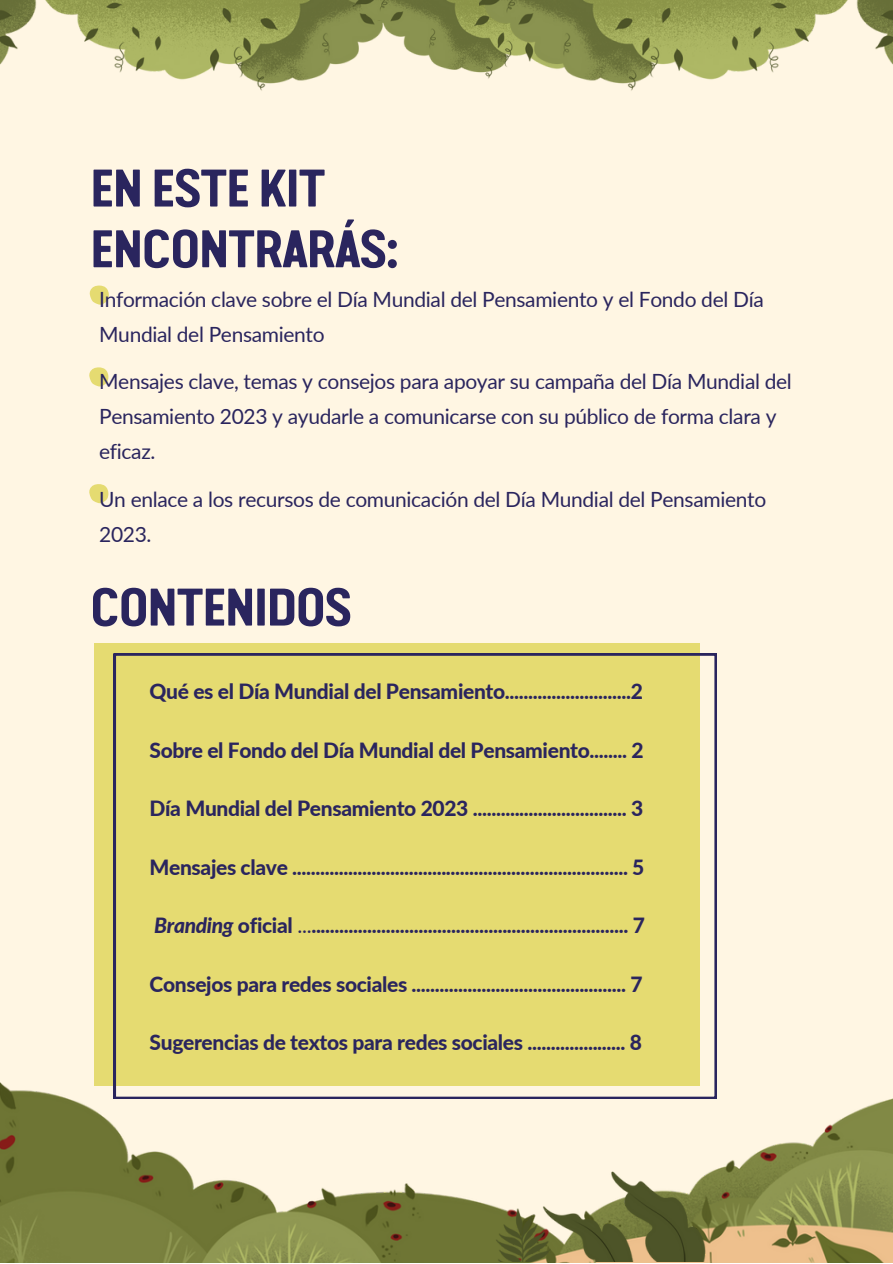
<style>
.page{position:relative;width:893px;height:1264px;background:#fff}
.page>*{position:absolute;margin:0;border:0;box-sizing:border-box;transform-origin:0 0}
.t1{font:700 53.1px/60.8px "Van Condensed W01";letter-spacing:-.06em;color:#2a255e}
.t2{font:800 21px "Lato";letter-spacing:-.015em;color:#2a255e}
.t3{font:21px/35px "Lato";letter-spacing:-.015em;color:#2a255e}
.s1{font-style:italic}
.s2{font-weight:400}
</style>
<div class="page">
<div style="left:0;top:0;width:892px;height:1262px;background:#fff6e3"></div>
<img style="left:0;top:0;width:329px;height:91px">
<img style="left:329px;top:0;width:150px;height:73px">
<img style="left:479px;top:0;width:413px;height:91px">
<img style="left:0;top:1074px;width:892px;height:188px">
<img style="left:482px;top:1101px;width:225px;height:160px">
<svg style="left:89px;top:367px;width:19px;height:19px"></svg>
<svg style="left:90px;top:285px;width:19px;height:20px"></svg>
<svg style="left:89px;top:484px;width:19px;height:19px"></svg>
<div style="left:94px;top:643px;width:605px;height:442px;background:#e5db71"></div>
<svg style="left:114px;top:653px;width:602px;height:445px"></svg>
<h1 class="t1" style="left:89px;top:153px;width:312px">EN ESTE KIT<br>ENCONTRARÁS:</h1>
<p class="t3" style="left:99px;top:281px;width:666px">Información clave sobre el Día Mundial del Pensamiento y el Fondo del Día<br>Mundial del Pensamiento</p>
<p class="t3" style="left:99px;top:363px;width:694px">Mensajes clave, temas y consejos para apoyar su campaña del Día Mundial del<br>Pensamiento 2023 y ayudarle a comunicarse con su público de forma clara y eficaz.</p>
<p class="t3" style="left:99px;top:481px;width:668px">Un enlace a los recursos de comunicación del Día Mundial del Pensamiento<br>2023.</p>
<h1 class="t1" style="left:89px;top:572px;width:265px">CONTENIDOS</h1>
<p class="t2" style="left:149px;top:678px;width:495px">Qué es el Día Mundial del Pensamiento...........................2</p>
<p class="t2" style="left:149px;top:737px;width:495px">Sobre el Fondo del Día Mundial del Pensamiento........ 2</p>
<p class="t2" style="left:149px;top:795px;width:495px">Día Mundial del Pensamiento 2023 ................................. 3</p>
<p class="t2" style="left:149px;top:854px;width:496px">Mensajes clave ........................................................................ 5</p>
<p class="t2" style="left:154px;top:912px;width:492px"><span class="s1">Branding</span> oficial <span class="s2">...</span>.................................................................... 7</p>
<p class="t2" style="left:149px;top:971px;width:494px">Consejos para redes sociales .............................................. 7</p>
<p class="t2" style="left:149px;top:1029px;width:494px">Sugerencias de textos para redes sociales ..................... 8</p>
</div>
